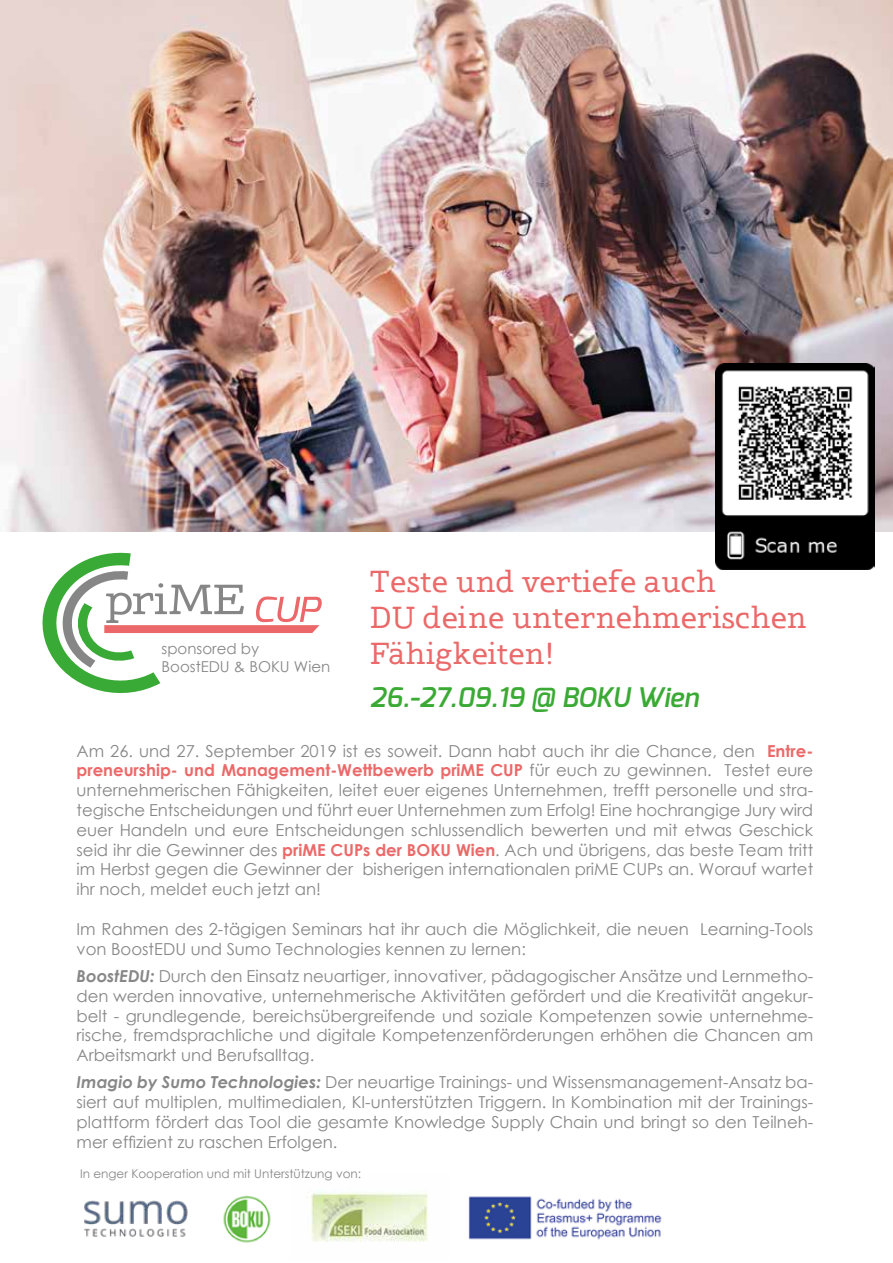
<style>
.page{position:relative;width:893px;height:1263px;background:#fff}
.page>*{position:absolute;margin:0;border:0;box-sizing:border-box;transform-origin:0 0}
.t1{font:30px/36px "Nautinger";color:#eb6969}
.t2{font:italic 600 27px "Exo";color:#3aaa35}
.t3{font:16.5px/19.8px "Century Gothic";color:#878787;text-align:justify}
.t4{font:15px/18px "Century Gothic";color:#878787}
.t5{font:12px "Century Gothic";color:#878787}
.s1{font-weight:700;color:#eb6969}
.s2{font-weight:700;font-style:italic}
</style>
<div class="page">
<img style="left:0;top:0;width:893px;height:531px">
<svg style="left:43px;top:553px;width:279px;height:140px"></svg>
<img style="left:84px;top:1200px;width:104px;height:37px">
<img style="left:223px;top:1195px;width:48px;height:48px">
<img style="left:307px;top:1192px;width:121px;height:50px">
<img style="left:468px;top:1196px;width:194px;height:44px">
<img style="left:715px;top:363px;width:159px;height:206px">
<p class="t4" style="left:162px;top:640px;width:170px">sponsored by<br>BoostEDU &amp; BOKU Wien</p>
<h1 class="t1" style="left:370px;top:563px;width:439px">Teste und vertiefe auch<br>DU deine unternehmerischen<br>Fähigkeiten!</h1>
<h2 class="t2" style="left:370px;top:680px;width:330px">26.-27.09.19 @ BOKU Wien</h2>
<p class="t3" style="left:77px;top:740px;width:738px">Am 26. und 27. September 2019 ist es soweit. Dann habt auch ihr die Chance, den <span class="s1">Entre&shy;preneurship- und Management-Wettbewerb priME CUP</span> für euch zu gewinnen. Testet eure unternehmerischen Fähigkeiten, leitet euer eigenes Unternehmen, trefft personelle und stra&shy;tegische Entscheidungen und führt euer Unternehmen zum Erfolg! Eine hochrangige Jury wird euer Handeln und eure Entscheidungen schlussendlich bewerten und mit etwas Geschick seid ihr die Gewinner des <span class="s1">priME CUPs der BOKU Wien</span>. Ach und übrigens, das beste Team tritt im Herbst gegen die Gewinner der bisherigen internationalen priME CUPs an. Worauf wartet ihr noch, meldet euch jetzt an!</p>
<p class="t3" style="left:77px;top:919px;width:738px">Im Rahmen des 2-tägigen Seminars hat ihr auch die Möglichkeit, die neuen Learning-Tools von BoostEDU und Sumo Technologies kennen zu lernen:</p>
<p class="t3" style="left:77px;top:966px;width:738px"><span class="s2">BoostEDU:</span> Durch den Einsatz neuartiger, innovativer, pädagogischer Ansätze und Lernmetho&shy;den werden innovative, unternehmerische Aktivitäten gefördert und die Kreativität angekur&shy;belt - grundlegende, bereichsübergreifende und soziale Kompetenzen sowie unternehme&shy;rische, fremdsprachliche und digitale Kompetenzenförderungen erhöhen die Chancen am Arbeitsmarkt und Berufsalltag.</p>
<p class="t3" style="left:77px;top:1072px;width:738px"><span class="s2">Imagio by Sumo Technologies:</span> Der neuartige Trainings- und Wissensmanagement-Ansatz ba&shy;siert auf multiplen, multimedialen, KI-unterstützten Triggern. In Kombination mit der Trainings&shy;plattform fördert das Tool die gesamte Knowledge Supply Chain und bringt so den Teilneh&shy;mer effizient zu raschen Erfolgen.</p>
<p class="t5" style="left:80px;top:1166px;width:283px">In enger Kooperation und mit Unterstützung von:</p>
</div>
